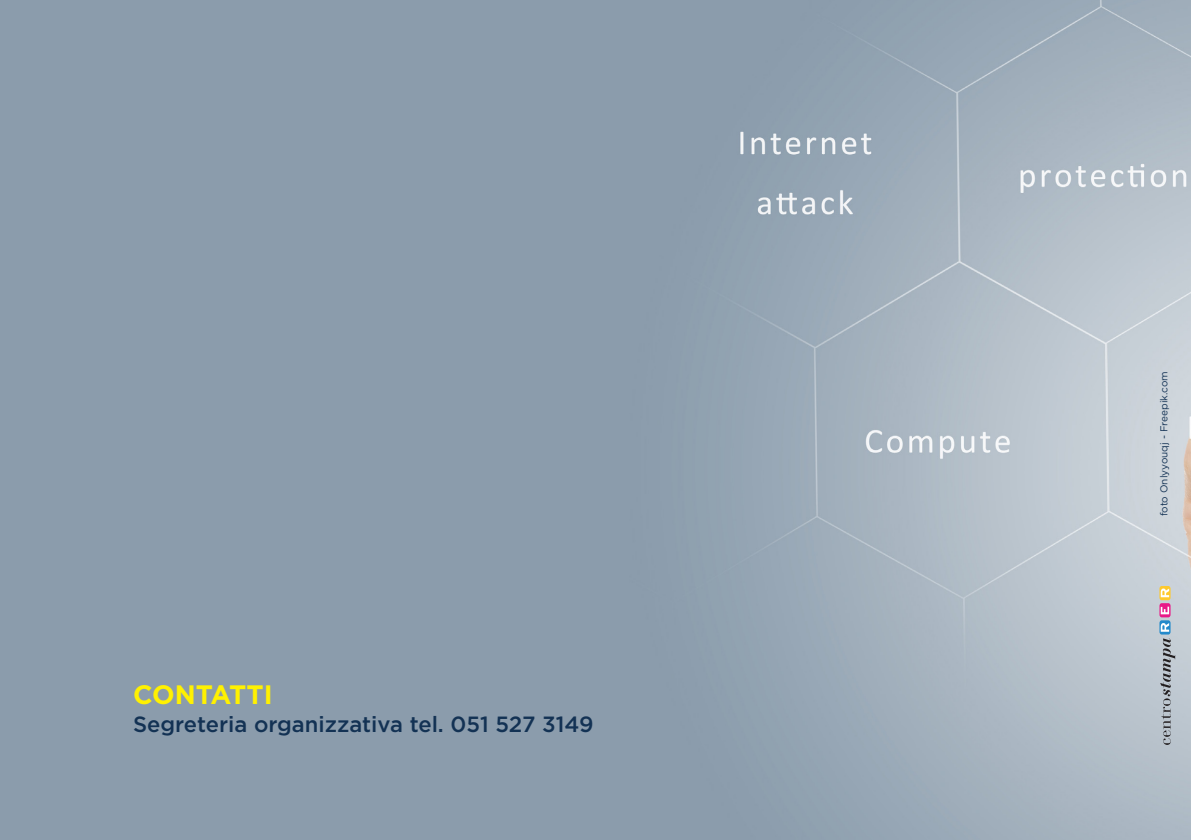
<style>
.page{position:relative;width:1191px;height:840px;background:#fff}
.page>*{position:absolute;margin:0;border:0;box-sizing:border-box;transform-origin:0 0}
.t1{font:700 26.6px "Gotham";color:#fff101}
.rientro_corpo_testo{font:500 22px "Gotham";color:#133254}
.t2{font:10px "Gotham";color:#133254}
</style>
<div class="page">
<div style="left:0;top:0;width:1191px;height:839px;background:#8b9cac"></div>
<img style="left:729px;top:0;width:462px;height:839px">
<svg style="left:1160px;top:638px;width:15px;height:106px;background:#9fa6ad"></svg>
<svg style="left:1159px;top:620px;width:11px;height:14px"></svg>
<svg style="left:1159px;top:602px;width:11px;height:15px"></svg>
<svg style="left:1159px;top:585px;width:11px;height:15px"></svg>
<svg style="left:1160px;top:622px;width:9px;height:9px"></svg>
<svg style="left:1160px;top:606px;width:9px;height:8px"></svg>
<svg style="left:1160px;top:588px;width:9px;height:9px"></svg>
<p class="t1" style="left:133px;top:676px;width:141px">CONTATTI</p>
<p class="rientro_corpo_testo" style="left:133px;top:709px;width:462px">Segreteria organizzativa tel. 051 527 3149</p>
<p class="t2" style="left:1157px;top:516px;width:147px;rotate:-90deg">foto Onlyyouqj - Freepik.com</p>
</div>
